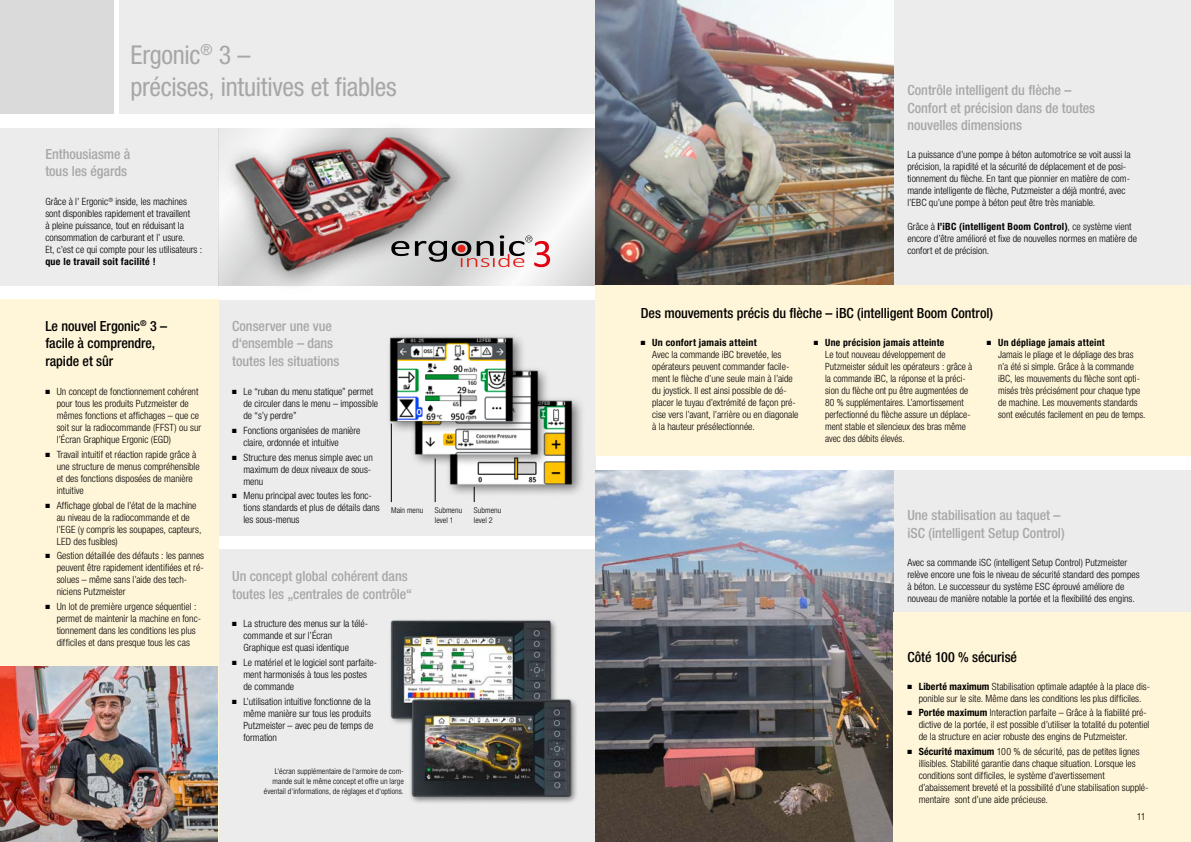
<style>
.page{position:relative;width:1191px;height:842px;background:#fff}
.page>*{position:absolute;margin:0;border:0;box-sizing:border-box;transform-origin:0 0}
.t1{font:condensed 26px/32.5px "Helvetica Neue LT Pro";letter-spacing:-.01em;color:#a7a7a8}
.t2{font:500 condensed 14px/17.5px "Helvetica Neue LT Pro";letter-spacing:-.005em;color:#a7a7a8}
.t3{font:500 condensed 14px/17.5px "Helvetica Neue LT Pro";letter-spacing:-.005em;color:#000}
.t4{font:300 condensed 10px/12px "Helvetica Neue LT Pro";color:#000}
.t5{font:700 condensed 10px "Helvetica Neue LT Pro";letter-spacing:.025em;color:#000}
.t6{font:300 condensed 8px/10px "Helvetica Neue LT Pro";letter-spacing:.005em;color:#000}
.s1{font-weight:700}
</style>
<div class="page">
<div style="left:119px;top:0;width:476px;height:113px;background:#ececed"></div>
<div style="left:0;top:0;width:113px;height:113px;background:#dadada"></div>
<div style="left:0;top:128px;width:218px;height:157px;background:#ececed"></div>
<div style="left:218px;top:300px;width:377px;height:236px;background:#ececed"></div>
<div style="left:218px;top:550px;width:377px;height:292px;background:#ececed"></div>
<svg style="left:480px;top:128px;width:115px;height:157px"></svg>
<div style="left:0;top:300px;width:218px;height:542px;background:#fff5d8"></div>
<img style="left:188px;top:113px;width:292px;height:196px">
<svg style="left:391px;top:235px;width:159px;height:32px;background:#b8a9a9"></svg>
<img style="left:0;top:667px;width:218px;height:175px">
<div style="left:444px;top:396px;width:141px;height:102px;background:#e6e6e7"></div>
<img style="left:449px;top:400px;width:131px;height:97px">
<div style="left:410px;top:365px;width:141px;height:103px;background:#000;opacity:.5"></div>
<img style="left:410px;top:368px;width:135px;height:99px">
<div style="left:385px;top:333px;width:141px;height:101px;background:#000;opacity:.5"></div>
<img style="left:385px;top:336px;width:135px;height:98px">
<hr style="left:391px;top:423px;width:1px;height:79px;background:#000">
<hr style="left:435px;top:458px;width:1px;height:44px;background:#000">
<svg style="left:474px;top:487px;width:1px;height:15px"></svg>
<div style="left:388px;top:618px;width:170px;height:108px;background:#000;opacity:.5"></div>
<img style="left:388px;top:621px;width:169px;height:97px">
<div style="left:408px;top:696px;width:171px;height:109px;background:#000;opacity:.5"></div>
<img style="left:405px;top:700px;width:172px;height:97px">
<div style="left:893px;top:0;width:298px;height:285px;background:#ececed"></div>
<div style="left:893px;top:470px;width:298px;height:142px;background:#ececed"></div>
<img style="left:595px;top:0;width:298px;height:285px">
<div style="left:595px;top:285px;width:596px;height:171px;background:#fff5d8"></div>
<img style="left:595px;top:471px;width:298px;height:371px">
<div style="left:893px;top:612px;width:298px;height:230px;background:#fff5d8"></div>
<h1 class="t1" style="left:130px;top:38px;width:268px">Ergonic<sup>®</sup> 3 –<br>précises, intuitives et fiables</h1>
<h2 class="t2" style="left:45px;top:145px;width:87px">Enthousiasme à tous les égards</h2>
<p class="t4" style="left:45px;top:195px;width:158px">Grâce à l’ Ergonic<sup>®</sup> inside, les machines sont disponibles rapidement et travaillent<br>à pleine puissance, tout en réduisant la consommation de carburant et l’ usure.<br>Et, c’est ce qui compte pour les utilisateurs :</p>
<p class="t5" style="left:45px;top:255px;width:112px">que le travail soit facilité !</p>
<h2 class="t3" style="left:45px;top:317px;width:123px">Le nouvel Ergonic<sup>®</sup> 3 – facile à comprendre, rapide et sûr</h2>
<p class="t4" style="left:57px;top:385px;width:146px;text-indent:-11px">■ Un concept de fonctionnement cohérent pour tous les produits Putzmeister de mêmes fonctions et affichages – que ce soit sur la radiocommande (FFST) ou sur l’Écran Graphique Ergonic (EGD)</p>
<p class="t4" style="left:57px;top:448px;width:144px;text-indent:-11px">■ Travail intuitif et réaction rapide grâce à une structure de menus compréhensible et des fonctions disposées de manière intuitive</p>
<p class="t4" style="left:57px;top:499px;width:146px;text-indent:-11px">■ Affichage global de l’état de la machine au niveau de la radiocommande et de l’EGE (y compris les soupapes, capteurs, LED des fusibles)</p>
<p class="t4" style="left:57px;top:550px;width:149px;text-indent:-11px">■ Gestion détaillée des défauts : les pannes peuvent être rapidement identifiées et ré&shy;solues – même sans l’aide des tech&shy;niciens Putzmeister</p>
<p class="t4" style="left:57px;top:601px;width:146px;text-indent:-11px">■ Un lot de première urgence séquentiel : permet de maintenir la machine en fonc&shy;tionnement dans les conditions les plus difficiles et dans presque tous les cas</p>
<h2 class="t2" style="left:232px;top:317px;width:109px">Conserver une vue d‘ensemble – dans toutes les situations</h2>
<p class="t4" style="left:243px;top:385px;width:136px;text-indent:-11px">■ Le “ruban du menu statique” permet de circuler dans le menu – impossible de “s’y perdre”</p>
<p class="t4" style="left:243px;top:424px;width:118px;text-indent:-11px">■ Fonctions organisées de manière claire, ordonnée et intuitive</p>
<p class="t4" style="left:243px;top:451px;width:131px;text-indent:-11px">■ Structure des menus simple avec un maximum de deux niveaux de sous&shy;menu</p>
<p class="t4" style="left:243px;top:490px;width:138px;text-indent:-11px">■ Menu principal avec toutes les fonc&shy;tions standards et plus de détails dans les sous-menus</p>
<p class="t6" style="left:391px;top:505px;width:34px">Main menu</p>
<p class="t6" style="left:474px;top:505px;width:29px">Submenu level 2</p>
<p class="t6" style="left:435px;top:505px;width:29px">Submenu level 1</p>
<h2 class="t2" style="left:232px;top:567px;width:181px">Un concept global cohérent dans toutes les „centrales de contrôle“</h2>
<p class="t4" style="left:243px;top:618px;width:126px;text-indent:-11px">■ La structure des menus sur la télé&shy;commande et sur l’Écran<br>Graphique est quasi identique</p>
<p class="t4" style="left:243px;top:656px;width:134px;text-indent:-11px">■ Le matériel et le logiciel sont parfaite&shy;ment harmonisés à tous les postes de commande</p>
<p class="t4" style="left:243px;top:695px;width:131px;text-indent:-11px">■ L’utilisation intuitive fonctionne de la même manière sur tous les produits<br>Putzmeister – avec peu de temps de formation</p>
<p class="t6" style="left:264px;top:766px;width:141px;text-align:right">L‘écran supplémentaire de l‘armoire de com&shy;mande suit le même concept et offre un large éventail d‘informations, de réglages et d‘options.</p>
<h2 class="t2" style="left:907px;top:81px;width:189px">Contrôle intelligent du flèche –<br>Confort et précision dans de toutes nouvelles dimensions</h2>
<p class="t4" style="left:907px;top:149px;width:225px">La puissance d’une pompe à béton automotrice se voit aussi la précision, la rapidité et la sécurité de déplacement et de posi&shy;tionnement du flèche. En tant que pionnier en matière de com&shy;mande intelligente de flèche, Putzmeister a déjà montré, avec l’EBC qu’une pompe à béton peut être très maniable.</p>
<p class="t4" style="left:907px;top:221px;width:231px">Grâce à <span class="s1">l’iBC (intelligent Boom Control)</span>, ce système vient encore d’être amélioré et fixe de nouvelles normes en matière de confort et de précision.</p>
<h2 class="t3" style="left:641px;top:304px;width:354px">Des mouvements précis du flèche – iBC (intelligent Boom Control)</h2>
<p class="t4" style="left:652px;top:337px;width:148px;text-indent:-11px">■ <span class="s1">Un confort jamais atteint<br></span>Avec la commande iBC brevetée, les opérateurs peuvent commander facile&shy;ment le flèche d’une seule main à l’aide du joystick. Il est ainsi possible de dé&shy;placer le tuyau d’extrémité de façon pré&shy;cise vers l’avant, l’arrière ou en diagonale à la hauteur présélectionnée.</p>
<p class="t4" style="left:825px;top:337px;width:149px;text-indent:-11px">■ <span class="s1">Une précision jamais atteinte<br></span>Le tout nouveau développement de Putzmeister séduit les opérateurs : grâce à la commande iBC, la réponse et la préci&shy;sion du flèche ont pu être augmentées de 80 % supplémentaires. L’amortissement perfectionné du flèche assure un déplace&shy;ment stable et silencieux des bras même avec des débits élevés.</p>
<p class="t4" style="left:998px;top:337px;width:149px;text-indent:-11px">■ <span class="s1">Un dépliage jamais atteint<br></span>Jamais le pliage et le dépliage des bras n’a été si simple. Grâce à la commande iBC, les mouvements du flèche sont opti&shy;misés très précisément pour chaque type de machine. Les mouvements standards sont exécutés facilement en peu de temps.</p>
<h2 class="t2" style="left:907px;top:506px;width:159px">Une stabilisation au taquet – iSC (intelligent Setup Control)</h2>
<p class="t4" style="left:907px;top:557px;width:234px">Avec sa commande iSC (intelligent Setup Control) Putzmeister relève encore une fois le niveau de sécurité standard des pompes à béton. Le successeur du système ESC éprouvé améliore de nouveau de manière notable la portée et la flexibilité des engins.</p>
<h2 class="t3" style="left:907px;top:648px;width:111px">Côté 100 % sécurisé</h2>
<p class="t4" style="left:907px;top:680px;width:244px;text-align:center">■ <span class="s1">Liberté maximum</span> Stabilisation optimale adaptée à la place dis&shy;ponible sur le site. Même dans les conditions les plus difficiles.</p>
<p class="t4" style="left:918px;top:707px;width:232px;text-indent:-11px">■ <span class="s1">Portée maximum</span> Interaction parfaite – Grâce à la fiabilité pré&shy;dictive de la portée, il est possible d’utiliser la totalité du potentiel de la structure en acier robuste des engins de Putzmeister.</p>
<p class="t4" style="left:918px;top:746px;width:231px;text-indent:-11px">■ <span class="s1">Sécurité maximum</span> 100 % de sécurité, pas de petites lignes illisibles. Stabilité garantie dans chaque situation. Lorsque les conditions sont difficiles, le système d’avertissement d’abaissement breveté et la possibilité d’une stabilisation supplé&shy;mentaire sont d’une aide précieuse.</p>
<p class="t4" style="left:45px;top:810px;width:11px">10</p>
<p class="t4" style="left:1136px;top:810px;width:10px">11</p>
</div>
